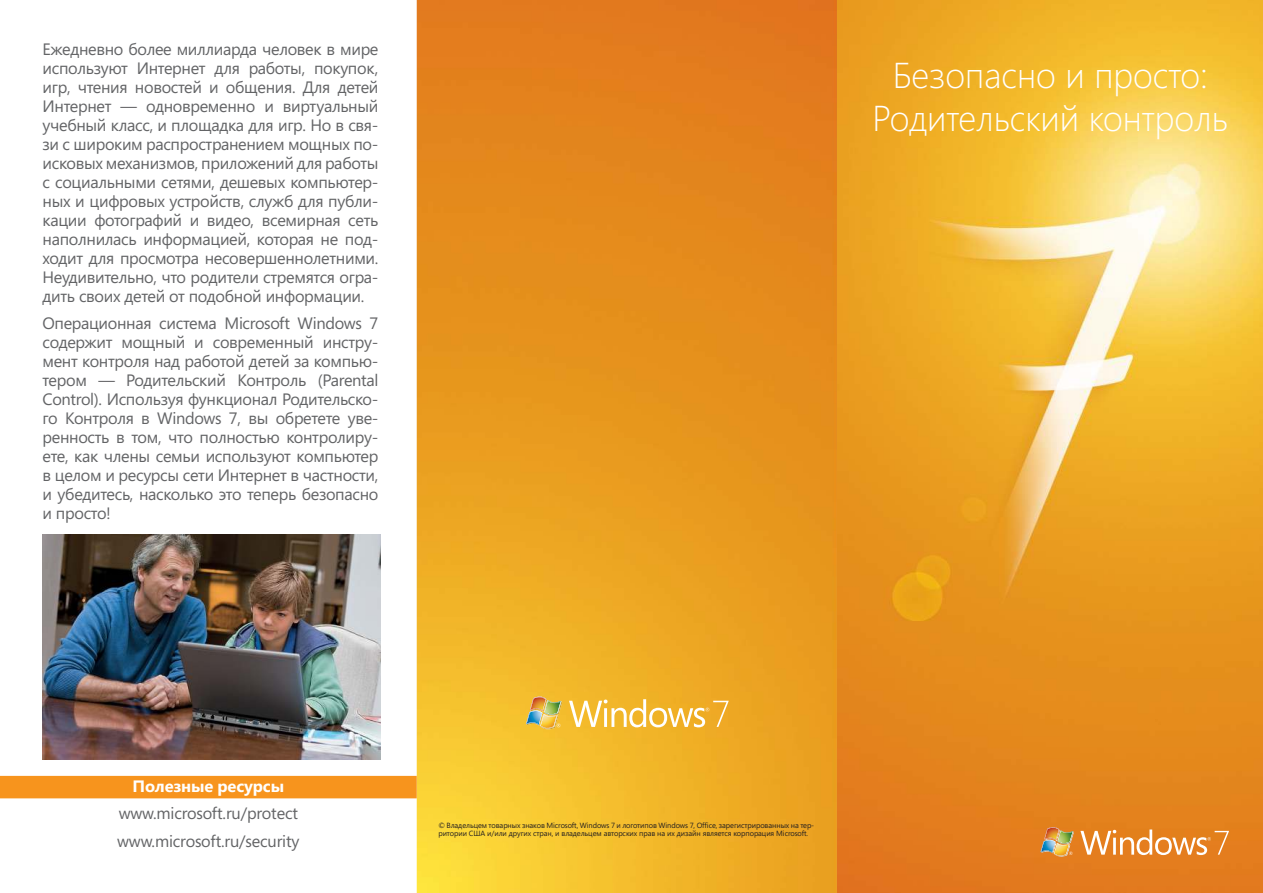
<style>
.page{position:relative;width:1263px;height:893px;background:#fff}
.page>*{position:absolute;margin:0;border:0;box-sizing:border-box;transform-origin:0 0}
.t1{font:300 36px/43.2px "Segoe";color:#fff;text-align:center}
.t2{font:16.5px/19px "Segoe";letter-spacing:-.02em;color:#636466;text-align:justify}
.t3{font:700 16.5px "Segoe";letter-spacing:-.01em;color:#fff}
.t4{font:7.5px/8.7px "Segoe";letter-spacing:-.01em;color:#231f20}
</style>
<div class="page">
<img style="left:417px;top:0;width:846px;height:893px">
<svg style="left:569px;top:699px;width:160px;height:28px"></svg>
<svg style="left:526px;top:696px;width:36px;height:34px"></svg>
<div style="left:0;top:776px;width:417px;height:22px;background:#f7941d"></div>
<img style="left:43px;top:535px;width:337px;height:225px">
<svg style="left:1080px;top:829px;width:149px;height:26px"></svg>
<svg style="left:1040px;top:827px;width:34px;height:30px"></svg>
<p class="t2" style="left:43px;top:39px;width:337px">Ежедневно более миллиарда человек в мире используют Интернет для работы, покупок, игр, чтения новостей и общения. Для детей Интернет — одновременно и виртуальный учебный класс, и площадка для игр. Но в свя&shy;зи с широким распространением мощных по&shy;исковых механизмов, приложений для работы с социальными сетями, дешевых компьютер&shy;ных и цифровых устройств, служб для публи&shy;кации фотографий и видео, всемирная сеть наполнилась информацией, которая не под&shy;ходит для просмотра несовершеннолетними.<br>Неудивительно, что родители стремятся огра&shy;дить своих детей от подобной информации.</p>
<p class="t2" style="left:43px;top:313px;width:337px">Операционная система Microsoft Windows 7 содержит мощный и современный инстру&shy;мент контроля над работой детей за компью&shy;тером — Родительский Контроль (Parental Control). Используя функционал Родительско&shy;го Контроля в Windows 7, вы обретете уве&shy;ренность в том, что полностью контролиру&shy;ете, как члены семьи используют компьютер в целом и ресурсы сети Интернет в частности, и убедитесь, насколько это теперь безопасно и просто!</p>
<h1 class="t1" style="left:873px;top:53px;width:357px">Безопасно и просто:<br>Родительский контроль</h1>
<p class="t3" style="left:133px;top:774px;width:153px">Полезные ресурсы</p>
<p class="t2" style="left:117px;top:799px;width:184px;line-height:27.5px">www.microsoft.ru/protect www.microsoft.ru/security</p>
<p class="t4" style="left:438px;top:820px;width:377px">© Владельцем товарных знаков Microsoft, Windows 7 и логотипов Windows 7, Office, зарегистрированных на тер&shy;ритории США и/или других стран, и владельцем авторских прав на их дизайн является корпорация Microsoft.</p>
</div>
